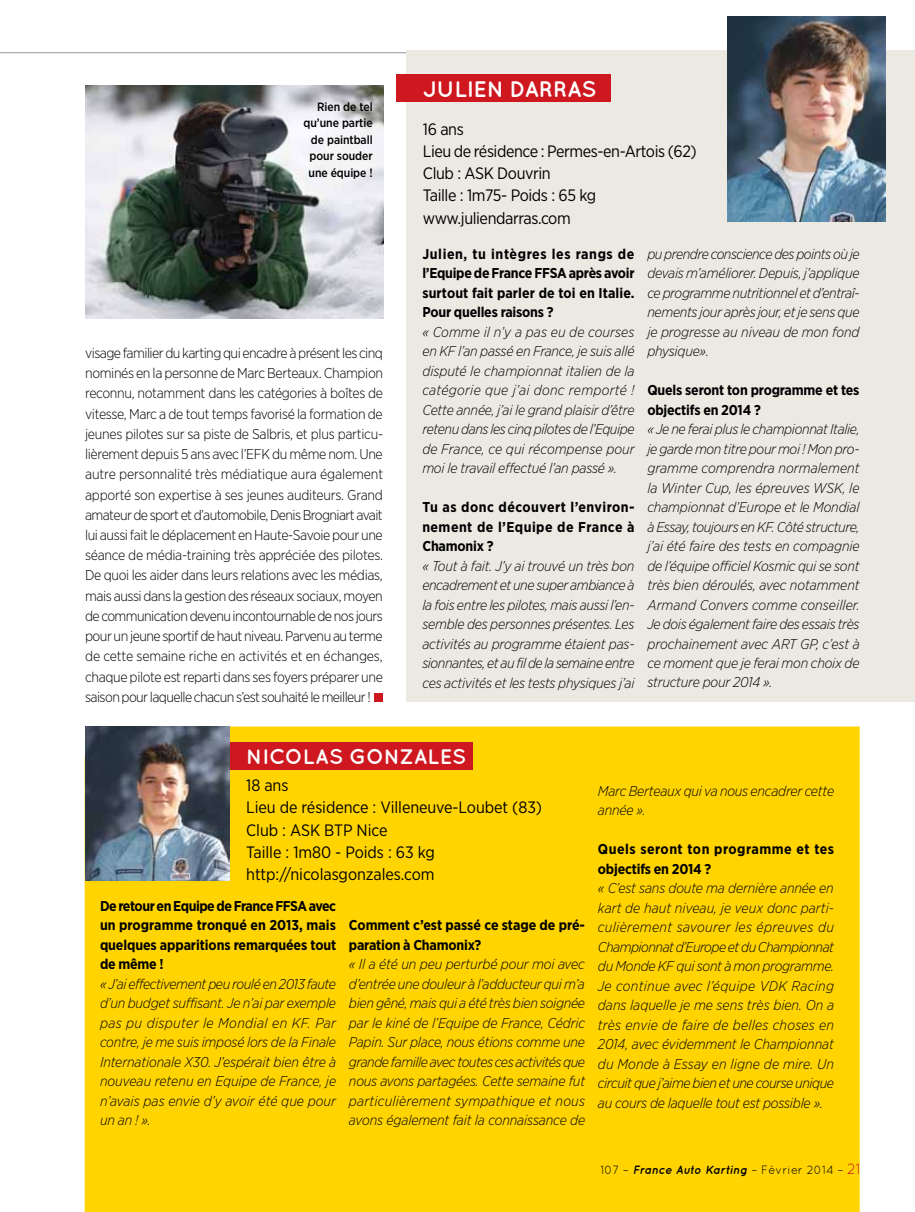
<style>
.page{position:relative;width:915px;height:1212px;background:#fff}
.page>*{position:absolute;margin:0;border:0;box-sizing:border-box;transform-origin:0 0}
.t1{font:700 22.5px "Quicksand";letter-spacing:-.005em;color:#fff}
.t2{font:700 21px "Quicksand";color:#fff}
.t3{font:16.5px/22.2px "Gotham Narrow";letter-spacing:-.005em;color:#000}
.t4{font:16.5px/22.2px "Gotham Narrow";letter-spacing:-.025em;color:#000}
.t5{font:italic 300 14.25px/19.5px "Gotham Narrow";letter-spacing:-.015em;color:#000;text-align:justify}
.t6{font:300 14.25px/20.2px "Gotham Narrow";letter-spacing:-.04em;color:#000;text-align:justify}
.t7{font:700 14.25px/19.5px "Gotham Narrow";letter-spacing:-.01em;color:#000;text-align:justify}
.t8{font:700 14.25px/19.5px "Gotham Narrow";letter-spacing:.02em;color:#000}
.t9{font:500 12px/16.5px "Gotham Narrow";letter-spacing:-.005em;color:#000;text-align:right}
.t10{font:12px "Quicksand";letter-spacing:.015em;color:#000;scale:.96 1}
.s1{font-weight:700;font-style:italic}
.s2{font-size:15px;color:#ce171e}
</style>
<div class="page">
<img style="left:85px;top:85px;width:298px;height:234px">
<div style="left:85px;top:726px;width:774px;height:486px;background:#ffd400"></div>
<hr style="left:0;top:52px;width:859px;height:1px;background:#939598">
<div style="left:374px;top:693px;width:9px;height:9px;background:#ce171e"></div>
<div style="left:406px;top:50px;width:508px;height:652px;background:#ece9e3"></div>
<div style="left:395px;top:74px;width:215px;height:27px;background:#ce171e"></div>
<img style="left:727px;top:17px;width:157px;height:204px">
<div style="left:218px;top:742px;width:254px;height:27px;background:#ce171e"></div>
<img style="left:85px;top:726px;width:145px;height:155px">
<p class="t9" style="left:303px;top:98px;width:71px">Rien de tel qu’une partie de paintball pour souder une équipe !</p>
<p class="t6" style="left:85px;top:342px;width:299px">visage familier du karting qui encadre à présent les cinq nominés en la personne de Marc Berteaux. Champion reconnu, notamment dans les catégories à boîtes de vitesse, Marc a de tout temps favorisé la formation de jeunes pilotes sur sa piste de Salbris, et plus particu&shy;lièrement depuis 5 ans avec l’EFK du même nom. Une autre personnalité très médiatique aura également apporté son expertise à ses jeunes auditeurs. Grand amateur de sport et d’automobile, Denis Brogniart avait lui aussi fait le déplacement en Haute-Savoie pour une séance de média-training très appréciée des pilotes.<br>De quoi les aider dans leurs relations avec les médias, mais aussi dans la gestion des réseaux sociaux, moyen de communication devenu incontournable de nos jours pour un jeune sportif de haut niveau. Parvenu au terme de cette semaine riche en activités et en échanges, chaque pilote est reparti dans ses foyers préparer une saison pour laquelle chacun s’est souhaité le meilleur !</p>
<h1 class="t1" style="left:423px;top:76px;width:28px">JULIEN</h1>
<h1 class="t1" style="left:509px;top:76px;width:88px">DARRAS</h1>
<p class="t4" style="left:423px;top:117px;width:275px">16 ans<br>Lieu de résidence : Permes-en-Artois (62)<br>Club : ASK Douvrin<br>Taille : 1m75- Poids : 65 kg www.juliendarras.com</p>
<p class="t7" style="left:422px;top:244px;width:214px">Julien, tu intègres les rangs de l’Equipe de France FFSA après avoir surtout fait parler de toi en Italie.<br>Pour quelles raisons ?</p>
<p class="t5" style="left:422px;top:321px;width:214px">« Comme il n’y a pas eu de courses en KF l’an passé en France, je suis allé disputé le championnat italien de la catégorie que j’ai donc remporté !<br>Cette année, j’ai le grand plaisir d’être retenu dans les cinq pilotes de l’Equipe de France, ce qui récompense pour moi le travail effectué l’an passé ».</p>
<p class="t7" style="left:422px;top:497px;width:214px">Tu as donc découvert l’environ&shy;nement de l’Equipe de France à Chamonix ?</p>
<p class="t5" style="left:422px;top:555px;width:214px">« Tout à fait. J’y ai trouvé un très bon encadrement et une super ambiance à la fois entre les pilotes, mais aussi l’en&shy;semble des personnes présentes. Les activités au programme étaient pas&shy;sionnantes, et au fil de la semaine entre ces activités et les tests physiques j’ai</p>
<p class="t5" style="left:647px;top:243px;width:214px">pu prendre conscience des points où je devais m’améliorer. Depuis, j’applique ce programme nutritionnel et d’entraî&shy;nements jour après jour, et je sens que je progresse au niveau de mon fond physique».</p>
<p class="t7" style="left:647px;top:380px;width:213px">Quels seront ton programme et tes objectifs en 2014 ?</p>
<p class="t5" style="left:647px;top:419px;width:214px">« Je ne ferai plus le championnat Italie, je garde mon titre pour moi ! Mon pro&shy;gramme comprendra normalement la Winter Cup, les épreuves WSK, le championnat d’Europe et le Mondial à Essay, toujours en KF. Côté structure, j’ai été faire des tests en compagnie de l’équipe officiel Kosmic qui se sont très bien déroulés, avec notamment Armand Convers comme conseiller.<br>Je dois également faire des essais très prochainement avec ART GP, c’est à ce moment que je ferai mon choix de structure pour 2014 ».</p>
<h2 class="t2" style="left:246px;top:744px;width:30px">NICOLAS</h2>
<h2 class="t2" style="left:349px;top:744px;width:118px">GONZALES</h2>
<p class="t3" style="left:246px;top:774px;width:297px">18 ans<br>Lieu de résidence : Villeneuve-Loubet (83)<br>Club : ASK BTP Nice<br>Taille : 1m80 - Poids : 63 kg http://nicolasgonzales.com</p>
<p class="t7" style="left:100px;top:896px;width:238px">De retour en Equipe de France FFSA avec un programme tronqué en 2013, mais quelques apparitions remarquées tout de même !</p>
<p class="t5" style="left:100px;top:974px;width:238px">« J’ai effectivement peu roulé en 2013 faute d’un budget suffisant. Je n’ai par exemple pas pu disputer le Mondial en KF. Par contre, je me suis imposé lors de la Finale Internationale X30. J’espérait bien être à nouveau retenu en Equipe de France, je n’avais pas envie d’y avoir été que pour un an ! ».</p>
<p class="t7" style="left:349px;top:915px;width:237px">Comment c’est passé ce stage de pré&shy;paration à Chamonix?</p>
<p class="t5" style="left:349px;top:954px;width:238px">« Il a été un peu perturbé pour moi avec d’entrée une douleur à l’adducteur qui m’a bien gêné, mais qui a été très bien soignée par le kiné de l’Equipe de France, Cédric Papin. Sur place, nous étions comme une grande famille avec toutes ces activités que nous avons partagées. Cette semaine fut particulièrement sympathique et nous avons également fait la connaissance de</p>
<p class="t5" style="left:597px;top:781px;width:238px">Marc Berteaux qui va nous encadrer cette année ».</p>
<p class="t8" style="left:597px;top:839px;width:238px">Quels seront ton programme et tes objectifs en 2014 ?</p>
<p class="t5" style="left:597px;top:878px;width:238px">« C’est sans doute ma dernière année en kart de haut niveau, je veux donc parti&shy;culièrement savourer les épreuves du Championnat d’Europe et du Championnat du Monde KF qui sont à mon programme.<br>Je continue avec l’équipe VDK Racing dans laquelle je me sens très bien. On a très envie de faire de belles choses en 2014, avec évidemment le Championnat du Monde à Essay en ligne de mire. Un circuit que j’aime bien et une course unique au cours de laquelle tout est possible ».</p>
<p class="t10" style="left:600px;top:1162px;width:272px">107 – <span class="s1">France Auto Karting</span> – Février 2014 – <span class="s2">21</span></p>
</div>
